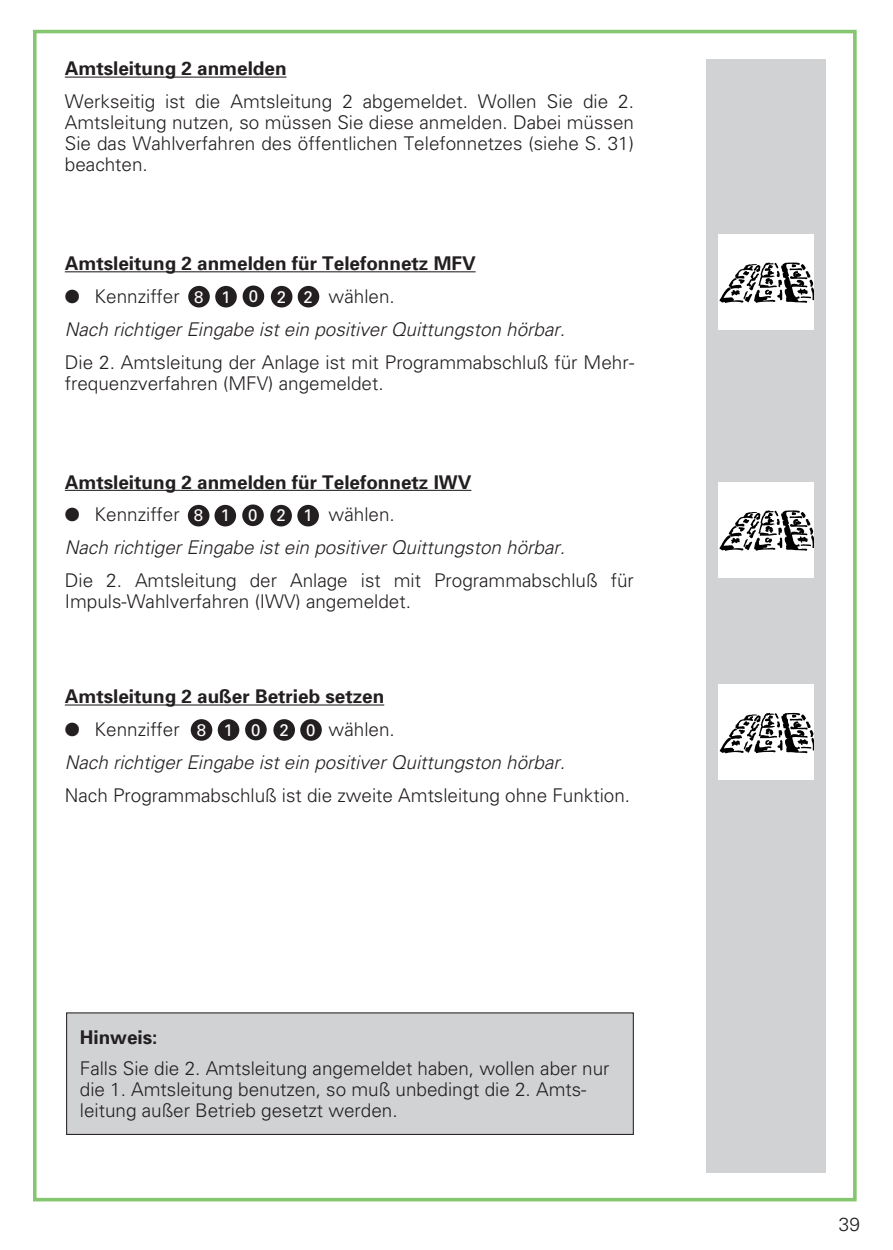
<style>
.page{position:relative;width:893px;height:1250px;background:#fff}
.page>*{position:absolute;margin:0;border:0;box-sizing:border-box;transform-origin:0 0}
.t1{font:300 18.9px/21px "Univers";color:#231f20}
.t2{font:italic 300 18.9px "Univers";color:#231f20}
.t3{font:700 18.9px "Univers";color:#231f20}
.t4{font:16.8px "Univers";letter-spacing:1.065em;color:#fff}
</style>
<div class="page">
<hr style="left:65px;top:77px;width:221px;height:1px;background:#231f20">
<hr style="left:65px;top:271px;width:410px;height:1px;background:#231f20">
<hr style="left:65px;top:490px;width:406px;height:1px;background:#231f20">
<div style="left:33px;top:30px;width:823px;height:1171px;border:4px solid #84c770"></div>
<div style="left:67px;top:1013px;width:565px;height:120px;background:#d1d2d4"></div>
<div style="left:66px;top:1012px;width:568px;height:123px;border:1px solid #231f20"></div>
<div style="left:191px;top:719px;width:21px;height:21px;background:#231f20;border-radius:50%"></div>
<div style="left:218px;top:719px;width:21px;height:21px;background:#231f20;border-radius:50%"></div>
<div style="left:245px;top:719px;width:22px;height:21px;background:#231f20;border-radius:50%"></div>
<div style="left:273px;top:719px;width:22px;height:21px;background:#231f20;border-radius:50%"></div>
<div style="left:300px;top:719px;width:22px;height:21px;background:#231f20;border-radius:50%"></div>
<div style="left:706px;top:60px;width:119px;height:1113px;background:#d1d2d4"></div>
<div style="left:718px;top:234px;width:95px;height:96px;background:#fff"></div>
<svg style="left:719px;top:262px;width:94px;height:41px"></svg>
<div style="left:718px;top:482px;width:95px;height:95px;background:#fff"></div>
<svg style="left:719px;top:510px;width:94px;height:41px"></svg>
<div style="left:188px;top:505px;width:21px;height:21px;background:#231f20;border-radius:50%"></div>
<div style="left:214px;top:505px;width:22px;height:21px;background:#231f20;border-radius:50%"></div>
<div style="left:242px;top:504px;width:22px;height:22px;background:#231f20;border-radius:50%"></div>
<div style="left:270px;top:505px;width:22px;height:21px;background:#231f20;border-radius:50%"></div>
<div style="left:297px;top:505px;width:22px;height:21px;background:#231f20;border-radius:50%"></div>
<div style="left:188px;top:286px;width:22px;height:21px;background:#231f20;border-radius:50%"></div>
<div style="left:215px;top:286px;width:22px;height:21px;background:#231f20;border-radius:50%"></div>
<div style="left:242px;top:285px;width:22px;height:22px;background:#231f20;border-radius:50%"></div>
<div style="left:271px;top:286px;width:21px;height:21px;background:#231f20;border-radius:50%"></div>
<div style="left:298px;top:286px;width:21px;height:21px;background:#231f20;border-radius:50%"></div>
<hr style="left:65px;top:704px;width:319px;height:1px;background:#231f20">
<div style="left:718px;top:685px;width:95px;height:95px;background:#fff"></div>
<svg style="left:719px;top:712px;width:94px;height:41px"></svg>
<p class="t3" style="left:65px;top:61px;width:223px">Amtsleitung 2 anmelden</p>
<p class="t1" style="left:65px;top:93px;width:570px;text-align:justify">Werkseitig ist die Amtsleitung 2 abgemeldet. Wollen Sie die 2.<br>Amtsleitung nutzen, so müssen Sie diese anmelden. Dabei müssen Sie das Wahlverfahren des öffentlichen Telefonnetzes (siehe S. 31) beachten.</p>
<p class="t3" style="left:65px;top:256px;width:412px">Amtsleitung 2 anmelden für Telefonnetz MFV</p>
<p class="t1" style="left:65px;top:287px;width:116px">● Kennziffer</p>
<p class="t1" style="left:328px;top:287px;width:68px">wählen.</p>
<p class="t2" style="left:65px;top:322px;width:505px">Nach richtiger Eingabe ist ein positiver Quittungston hörbar.</p>
<p class="t1" style="left:65px;top:353px;width:571px">Die 2. Amtsleitung der Anlage ist mit Programmabschluß für Mehr&shy;frequenzverfahren (MFV) angemeldet.</p>
<p class="t4" style="left:194px;top:290px;width:120px">81022</p>
<p class="t3" style="left:65px;top:474px;width:408px">Amtsleitung 2 anmelden für Telefonnetz IWV</p>
<p class="t1" style="left:65px;top:506px;width:116px">● Kennziffer</p>
<p class="t1" style="left:328px;top:506px;width:68px">wählen.</p>
<p class="t2" style="left:65px;top:540px;width:505px">Nach richtiger Eingabe ist ein positiver Quittungston hörbar.</p>
<p class="t1" style="left:65px;top:571px;width:570px">Die 2. Amtsleitung der Anlage ist mit Programmabschluß für<br>Impuls-Wahlverfahren (IWV) angemeldet.</p>
<p class="t4" style="left:194px;top:509px;width:120px">81021</p>
<p class="t3" style="left:65px;top:689px;width:321px">Amtsleitung 2 außer Betrieb setzen</p>
<p class="t1" style="left:65px;top:720px;width:116px">● Kennziffer</p>
<p class="t1" style="left:328px;top:720px;width:68px">wählen.</p>
<p class="t2" style="left:65px;top:755px;width:505px">Nach richtiger Eingabe ist ein positiver Quittungston hörbar.</p>
<p class="t1" style="left:65px;top:786px;width:566px">Nach Programmabschluß ist die zweite Amtsleitung ohne Funktion.</p>
<p class="t4" style="left:197px;top:723px;width:120px">81020</p>
<p class="t3" style="left:80px;top:1030px;width:79px">Hinweis:</p>
<p class="t1" style="left:80px;top:1059px;width:531px">Falls Sie die 2. Amtsleitung angemeldet haben, wollen aber nur die 1. Amtsleitung benutzen, so muß unbedingt die 2. Amts&shy;leitung außer Betrieb gesetzt werden.</p>
<p class="t1" style="left:838px;top:1215px;width:22px">39</p>
</div>
